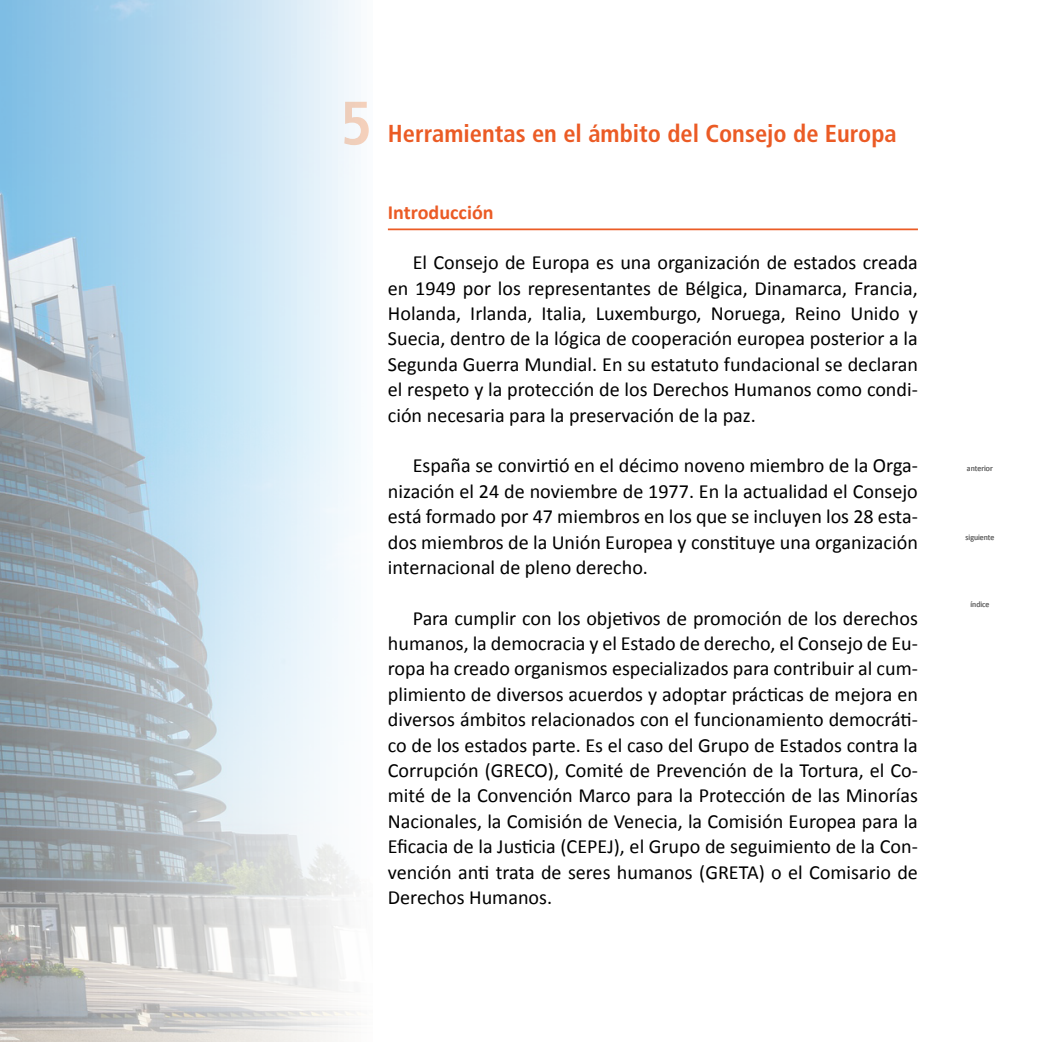
<style>
.page{position:relative;width:1042px;height:1042px;background:#fff}
.page>*{position:absolute;margin:0;border:0;box-sizing:border-box;transform-origin:0 0}
.t1{font:700 condensed 61.25px "Frutiger";color:#fbd3bb}
.t2{font:700 condensed 24.5px "Frutiger";color:#eb5b25}
.t3{font:20.12px/25.4px "Calibri";color:#000;text-align:justify}
.t4{font:700 20.12px "Calibri";color:#eb5b25}
.t5{font:8.4px "Calibri";color:#707070;scale:.94 1}
</style>
<div class="page">
<hr style="left:388px;top:228px;width:530px;height:2px;background:#eb5b25">
<img style="left:0;top:0;width:355px;height:1042px">
<h1 class="t1" style="left:340px;top:87px;width:33px">5</h1>
<p class="t2" style="left:388px;top:119px;width:510px">Herramientas en el ámbito del Consejo de Europa</p>
<p class="t4" style="left:388px;top:199px;width:107px">Introducción</p>
<p class="t3" style="left:388px;top:249px;width:531px;text-indent:25px">El Consejo de Europa es una organización de estados creada en 1949 por los representantes de Bélgica, Dinamarca, Francia, Holanda, Irlanda, Italia, Luxemburgo, Noruega, Reino Unido y Suecia, dentro de la lógica de cooperación europea posterior a la Segunda Guerra Mundial. En su estatuto fundacional se declaran el respeto y la protección de los Derechos Humanos como condi&shy;ción necesaria para la preservación de la paz.</p>
<p class="t3" style="left:388px;top:452px;width:531px;text-indent:25px">España se convirtió en el décimo noveno miembro de la Orga&shy;nización el 24 de noviembre de 1977. En la actualidad el Consejo está formado por 47 miembros en los que se incluyen los 28 esta&shy;dos miembros de la Unión Europea y constituye una organización internacional de pleno derecho.</p>
<p class="t3" style="left:388px;top:604px;width:531px;text-indent:25px">Para cumplir con los objetivos de promoción de los derechos humanos, la democracia y el Estado de derecho, el Consejo de Eu&shy;ropa ha creado organismos especializados para contribuir al cum&shy;plimiento de diversos acuerdos y adoptar prácticas de mejora en diversos ámbitos relacionados con el funcionamiento democráti&shy;co de los estados parte. Es el caso del Grupo de Estados contra la Corrupción (GRECO), Comité de Prevención de la Tortura, el Co&shy;mité de la Convención Marco para la Protección de las Minorías Nacionales, la Comisión de Venecia, la Comisión Europea para la Eficacia de la Justicia (CEPEJ), el Grupo de seguimiento de la Con&shy;vención anti trata de seres humanos (GRETA) o el Comisario de Derechos Humanos.</p>
<p class="t5" style="left:967px;top:463px;width:29px">anterior</p>
<p class="t5" style="left:967px;top:463px;width:29px">anterior</p>
<p class="t5" style="left:965px;top:532px;width:32px">siguiente</p>
<p class="t5" style="left:965px;top:532px;width:32px">siguiente</p>
<p class="t5" style="left:970px;top:599px;width:22px">índice</p>
</div>
